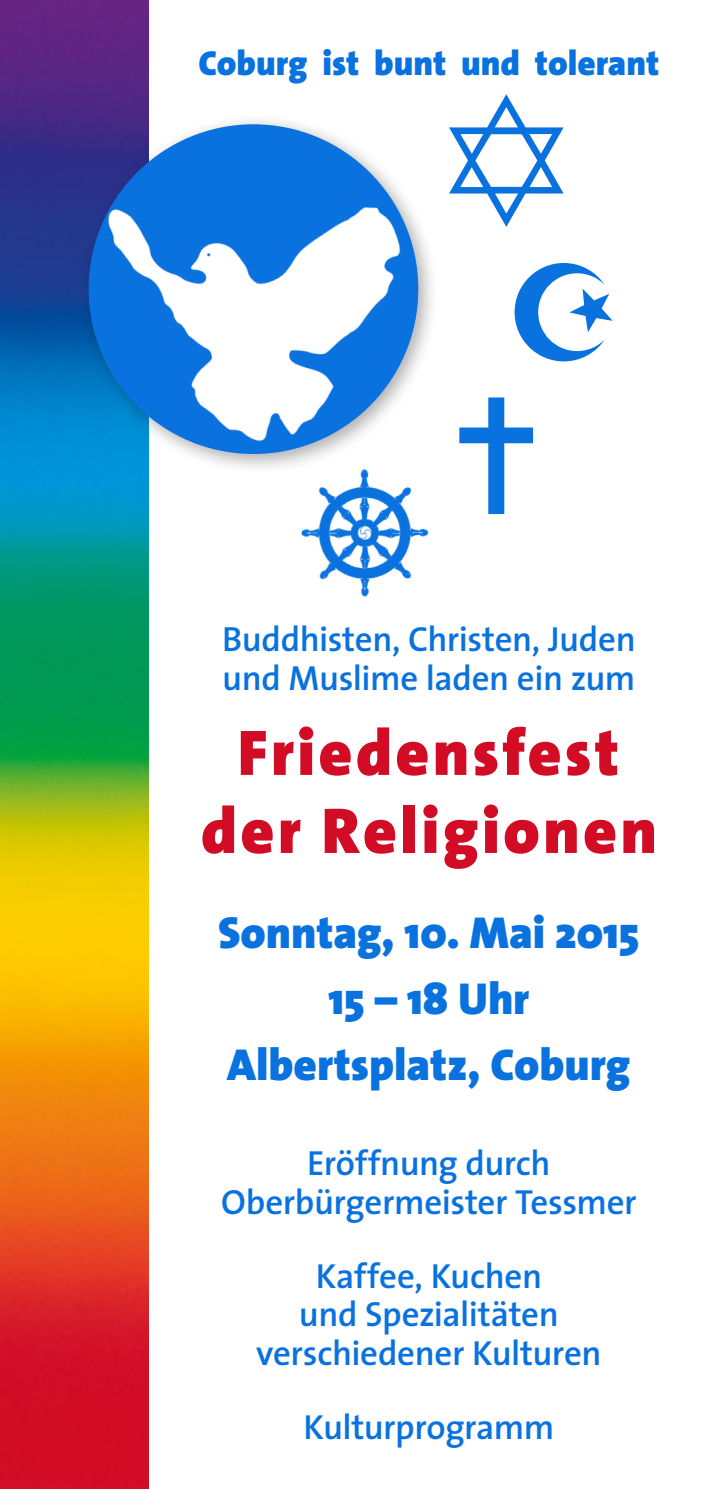
<style>
.page{position:relative;width:709px;height:1489px;background:#fff}
.page>*{position:absolute;margin:0;border:0;box-sizing:border-box;transform-origin:0 0}
.t1{font:900 65px/78px "The Sans";letter-spacing:.05em;color:#d20c25;text-align:center}
.t2{font:900 45px/66.2px "The Sans";color:#0972df;text-align:center}
.t3{font:600 35px/38.5px "The Sans";letter-spacing:-.01em;color:#0972df;text-align:center}
.t4{font:900 35px "The Sans";color:#0972df}
</style>
<div class="page">
<img style="left:0;top:0;width:149px;height:1488px">
<svg style="left:449px;top:94px;width:114px;height:133px"></svg>
<svg style="left:514px;top:263px;width:98px;height:98px"></svg>
<div style="left:78px;top:114px;width:361px;height:360px;background:#1a171c;opacity:.35"></div>
<img style="left:89px;top:124px;width:329px;height:330px;border-radius:165px">
<img style="left:301px;top:468px;width:128px;height:129px">
<svg style="left:459px;top:397px;width:74px;height:117px"></svg>
<p class="t4" style="left:198px;top:33px;width:462px">Coburg ist bunt und tolerant</p>
<p class="t3" style="left:222px;top:619px;width:415px;text-align:left">Buddhisten, Christen, Juden und Muslime laden ein zum</p>
<h1 class="t1" style="left:201px;top:712px;width:458px">Friedensfest der Religionen</h1>
<p class="t2" style="left:218px;top:898px;width:423px">Sonntag, 10. Mai 2015<br>15 – 18 Uhr<br>Albertsplatz, Coburg</p>
<p class="t3" style="left:221px;top:1143px;width:417px">Eröffnung durch<br>Oberbürgermeister Tessmer</p>
<p class="t3" style="left:256px;top:1255px;width:347px">Kaffee, Kuchen<br>und Spezialitäten verschiedener Kulturen</p>
<p class="t3" style="left:303px;top:1406px;width:252px">Kulturprogramm</p>
</div>
